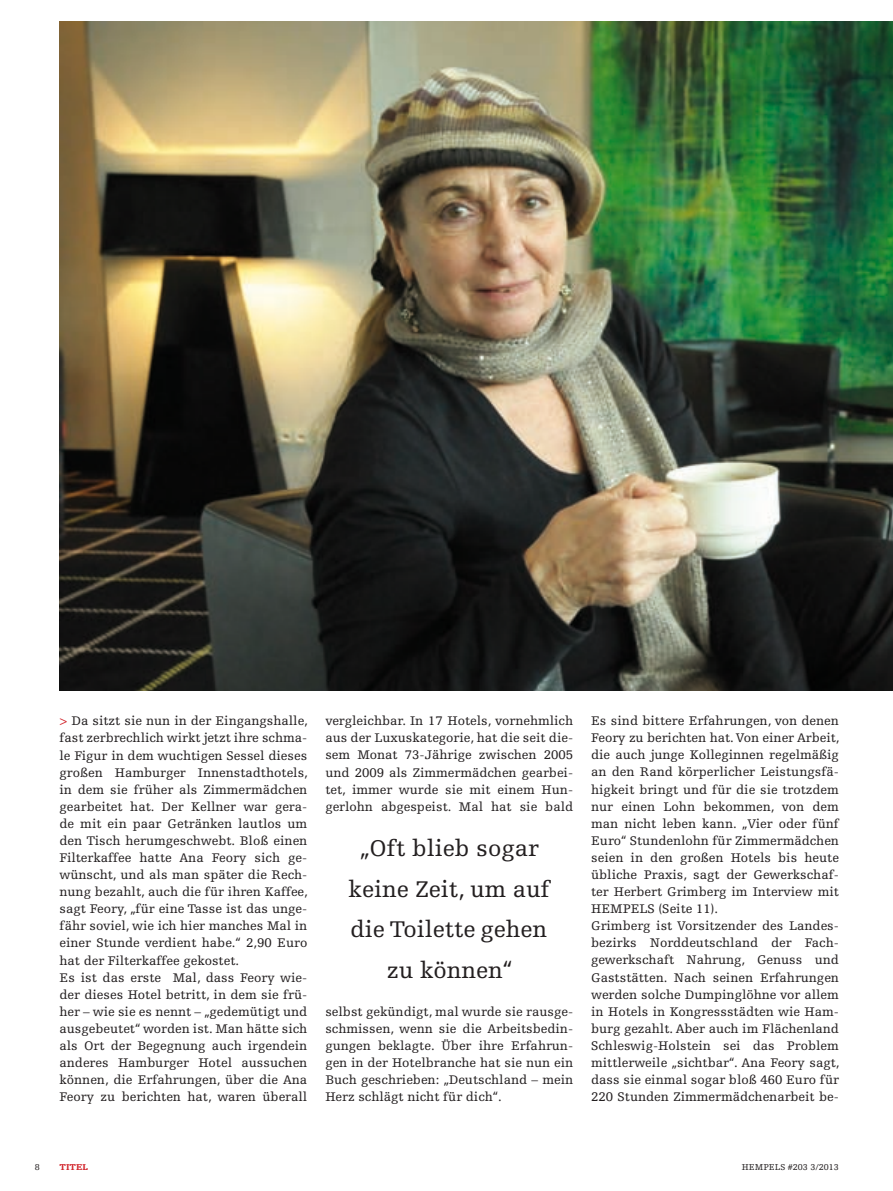
<style>
.page{position:relative;width:893px;height:1191px;background:#fff}
.page>*{position:absolute;margin:0;border:0;box-sizing:border-box;transform-origin:0 0}
.t1{font:24px/40.5px "Hempels Egyptienne";color:#231f20;text-align:center}
.t2{font:13.2px/17.1px "Hempels Egyptienne";color:#231f20}
.t3{font:9px "Hempels Egyptienne";color:#231f20}
.t4{font:900 9px "Hempels Egyptienne";letter-spacing:.005em;color:#d1232a}
.s1{color:#d1232a}
</style>
<div class="page">
<img style="left:60px;top:21px;width:833px;height:670px">
<p class="t2" style="left:60px;top:712px;width:250px"><span class="s1">&gt;</span> Da sitzt sie nun in der Eingangshalle, fast zerbrechlich wirkt jetzt ihre schma&shy;le Figur in dem wuchtigen Sessel dieses großen Hamburger Innenstadthotels, in dem sie früher als Zimmermädchen gearbeitet hat. Der Kellner war gera&shy;de mit ein paar Getränken lautlos um den Tisch herumgeschwebt. Bloß einen Filterkaffee hatte Ana Feory sich ge&shy;wünscht, und als man später die Rech&shy;nung bezahlt, auch die für ihren Kaffee, sagt Feory, „für eine Tasse ist das unge&shy;fähr soviel, wie ich hier manches Mal in einer Stunde verdient habe.“ 2,90 Euro hat der Filterkaffee gekostet.<br>Es ist das erste Mal, dass Feory wie&shy;der dieses Hotel betritt, in dem sie frü&shy;her – wie sie es nennt – „gedemütigt und ausgebeutet“ worden ist. Man hätte sich als Ort der Begegnung auch irgendein anderes Hamburger Hotel aussuchen können, die Erfahrungen, über die Ana Feory zu berichten hat, waren überall</p>
<p class="t2" style="left:325px;top:712px;width:249px;text-align:justify">vergleichbar. In 17 Hotels, vornehmlich aus der Luxuskategorie, hat die seit die&shy;sem Monat 73-Jährige zwischen 2005 und 2009 als Zimmermädchen gearbei&shy;tet, immer wurde sie mit einem Hun&shy;gerlohn abgespeist. Mal hat sie bald</p>
<h1 class="t1" style="left:349px;top:828px;width:203px">„Oft blieb sogar keine Zeit, um auf die Toilette gehen zu können“</h1>
<p class="t2" style="left:325px;top:1003px;width:249px;text-align:justify">selbst gekündigt, mal wurde sie rausge&shy;schmissen, wenn sie die Arbeitsbedin&shy;gungen beklagte. Über ihre Erfahrun&shy;gen in der Hotelbranche hat sie nun ein Buch geschrieben: „Deutschland – mein Herz schlägt nicht für dich“.</p>
<p class="t2" style="left:591px;top:712px;width:250px">Es sind bittere Erfahrungen, von denen Feory zu berichten hat. Von einer Arbeit, die auch junge Kolleginnen regelmäßig an den Rand körperlicher Leistungsfä&shy;higkeit bringt und für die sie trotzdem nur einen Lohn bekommen, von dem man nicht leben kann. „Vier oder fünf Euro“ Stundenlohn für Zimmermädchen seien in den großen Hotels bis heute übliche Praxis, sagt der Gewerkschaf&shy;ter Herbert Grimberg im Interview mit HEMPELS (Seite 11).<br>Grimberg ist Vorsitzender des Landes&shy;bezirks Norddeutschland der Fach&shy;gewerkschaft Nahrung, Genuss und Gaststätten. Nach seinen Erfahrungen werden solche Dumpinglöhne vor allem in Hotels in Kongressstädten wie Ham&shy;burg gezahlt. Aber auch im Flächenland Schleswig-Holstein sei das Problem mittlerweile „sichtbar“. Ana Feory sagt, dass sie einmal sogar bloß 460 Euro für 220 Stunden Zimmermädchenarbeit be-</p>
<p class="t3" style="left:35px;top:1161px;width:7px">8</p>
<p class="t4" style="left:60px;top:1161px;width:30px">titEl</p>
<p class="t3" style="left:742px;top:1161px;width:99px">HEMPELS #203 3/2013</p>
</div>
